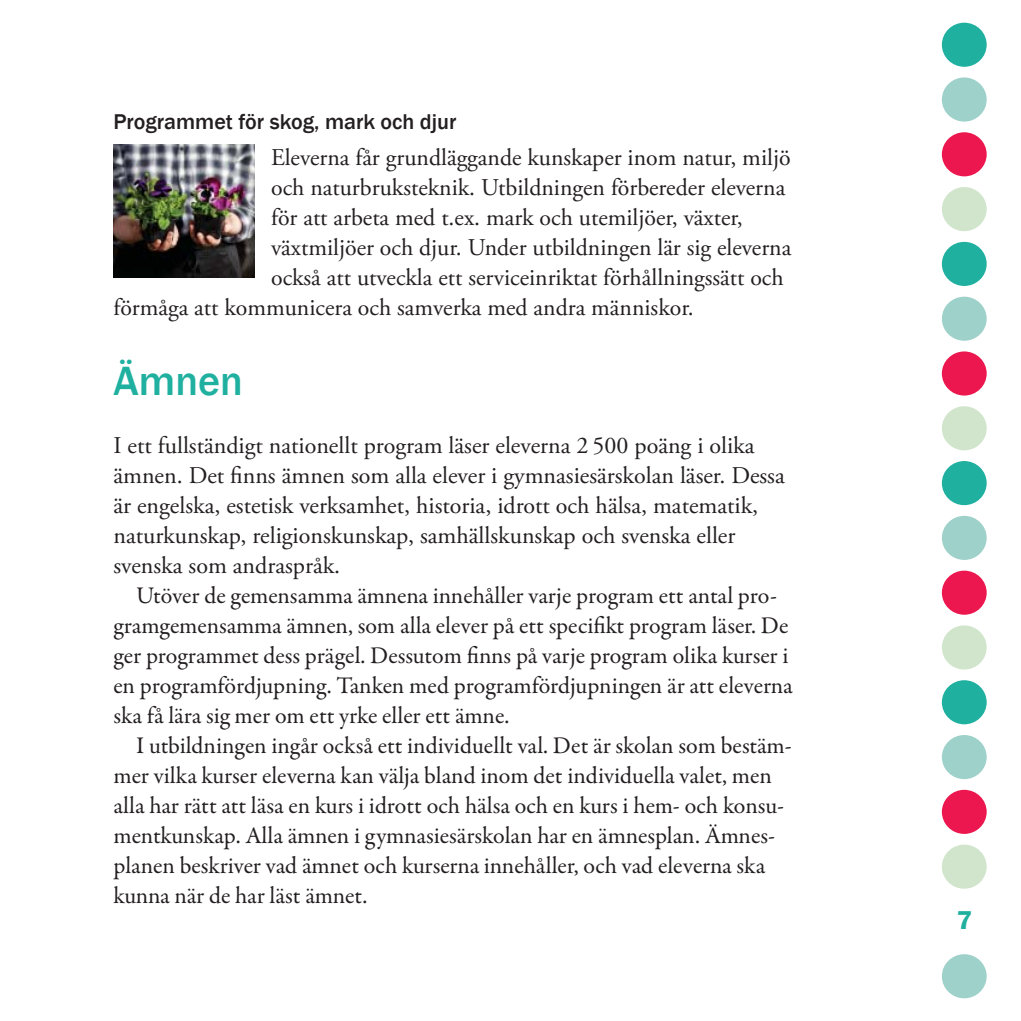
<style>
.page{position:relative;width:1021px;height:1021px;background:#fff}
.page>*{position:absolute;margin:0;border:0;box-sizing:border-box;transform-origin:0 0}
.t1{font:500 42px "Franklin Gothic";color:#1fb0a0}
.t2{font:600 26px "ITC Franklin Gothic Std";color:#1fb0a0}
.t3{font:24px/30px "Garamond Premr Pro";color:#231f20}
.t4{font:24px/30px "Adobe Garamond Pro";color:#231f20}
.t5{font:500 22px "Franklin Gothic";color:#231f20}
</style>
<div class="page">
<div style="left:941px;top:77px;width:45px;height:45px;background:#9ed1ca;border-radius:50%"></div>
<div style="left:941px;top:23px;width:45px;height:44px;background:#1fb0a0;border-radius:50%"></div>
<div style="left:941px;top:132px;width:45px;height:44px;background:#ed174f;border-radius:50%"></div>
<div style="left:941px;top:187px;width:45px;height:44px;background:#d0e5cb;border-radius:50%"></div>
<div style="left:941px;top:516px;width:45px;height:44px;background:#9ed1ca;border-radius:50%"></div>
<div style="left:941px;top:789px;width:45px;height:44px;background:#ed174f;border-radius:50%"></div>
<div style="left:941px;top:242px;width:45px;height:44px;background:#1fb0a0;border-radius:50%"></div>
<div style="left:941px;top:570px;width:45px;height:44px;background:#ed174f;border-radius:50%"></div>
<div style="left:941px;top:844px;width:45px;height:44px;background:#d0e5cb;border-radius:50%"></div>
<div style="left:941px;top:297px;width:45px;height:44px;background:#9ed1ca;border-radius:50%"></div>
<div style="left:941px;top:625px;width:45px;height:44px;background:#d0e5cb;border-radius:50%"></div>
<div style="left:941px;top:406px;width:45px;height:44px;background:#d0e5cb;border-radius:50%"></div>
<div style="left:941px;top:680px;width:45px;height:44px;background:#1fb0a0;border-radius:50%"></div>
<div style="left:941px;top:351px;width:45px;height:44px;background:#ed174f;border-radius:50%"></div>
<div style="left:941px;top:461px;width:45px;height:44px;background:#1fb0a0;border-radius:50%"></div>
<div style="left:941px;top:735px;width:45px;height:44px;background:#9ed1ca;border-radius:50%"></div>
<div style="left:941px;top:954px;width:45px;height:44px;background:#9ed1ca;border-radius:50%"></div>
<img style="left:113px;top:144px;width:141px;height:133px">
<p class="t5" style="left:113px;top:109px;width:344px">Programmet för skog, mark och djur</p>
<p class="t4" style="left:271px;top:144px;width:521px">Eleverna får grundläggande kunskaper inom natur, miljö</p>
<p class="t4" style="left:271px;top:174px;width:515px">och naturbruksteknik. Utbildningen förbereder eleverna</p>
<p class="t4" style="left:271px;top:204px;width:473px">för att arbeta med t.ex. mark och utemiljöer, växter,</p>
<p class="t4" style="left:271px;top:234px;width:521px">växtmiljöer och djur. Under utbildningen lär sig eleverna</p>
<p class="t4" style="left:271px;top:264px;width:514px">också att utveckla ett serviceinriktat förhållningssätt och</p>
<p class="t4" style="left:113px;top:294px;width:582px">förmåga att kommunicera och samverka med andra människor.</p>
<h1 class="t1" style="left:113px;top:356px;width:131px">Ämnen</h1>
<p class="t4" style="left:113px;top:432px;width:672px">I ett fullständigt nationellt program läser eleverna 2 500 poäng i olika ämnen. Det finns ämnen som alla elever i gymnasiesärskolan läser. Dessa är engelska, estetisk verksamhet, historia, idrott och hälsa, matematik, natur kunskap, religionskunskap, samhällskunskap och svenska eller svenska som andraspråk.</p>
<p class="t3" style="left:113px;top:582px;width:680px;text-indent:23px">Utöver de gemensamma ämnena innehåller varje program ett antal pro&shy;gramgemensamma ämnen, som alla elever på ett specifikt program läser. De ger programmet dess prägel. Dessutom finns på varje program olika kurser i en programfördjupning. Tanken med programfördjupningen är att eleverna ska få lära sig mer om ett yrke eller ett ämne.</p>
<p class="t3" style="left:113px;top:732px;width:679px;text-indent:23px">I utbildningen ingår också ett individuellt val. Det är skolan som bestäm&shy;mer vilka kurser eleverna kan välja bland inom det individuella valet, men alla har rätt att läsa en kurs i idrott och hälsa och en kurs i hem- och konsu&shy;mentkunskap. Alla ämnen i gymnasiesärskolan har en ämnesplan. Ämnes&shy;planen beskriver vad ämnet och kurserna innehåller, och vad eleverna ska kunna när de har läst ämnet.</p>
<p class="t2" style="left:956px;top:910px;width:17px">7</p>
</div>
